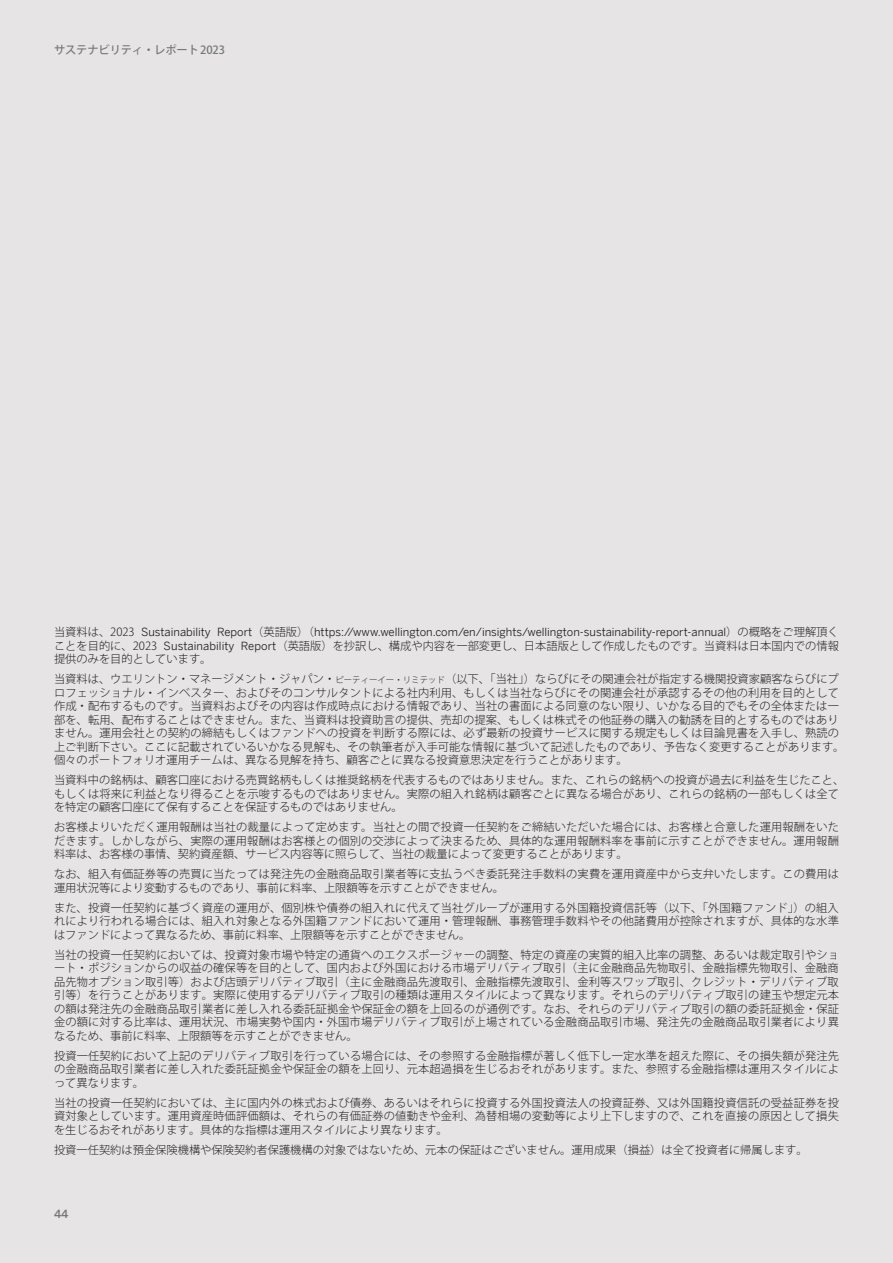
<style>
.page{position:relative;width:893px;height:1263px;background:#e6e4e5}
.page>*{position:absolute;margin:0;border:0;box-sizing:border-box;transform-origin:0 0}
.t1{font:300 11.25px/13.5px "Koz Go Pro";letter-spacing:.005em;color:#231f20;text-align:justify}
.t2{font:11.25px "Benton Sans";color:#231f20}
.t3{font:500 11.25px "Koz Go Pro";letter-spacing:-.01em;color:#76787b}
.t4{font:500 11.25px "Benton Sans";color:#76787b}
.s1{font-family:"Koz Go Pro";font-weight:300}
.s2{font-family:"Benton Sans";font-weight:400}
.s3{font-size:8.4px}
</style>
<div class="page">
<p class="t3" style="left:54px;top:43px;width:173px">サステナビリティ・レポート 2023</p>
<p class="t2" style="left:54px;top:625px;width:786px"><span class="s1">当資料は、2023</span> Sustainability Report<span class="s1">（英語版）（</span>https://www.wellington.com/en/insights/wellington-sustainability-report-annual<span class="s1">）の概略をご理解頂く</span></p>
<p class="t1" style="left:54px;top:639px;width:786px">ことを目的に、2023 <span class="s2">Sustainability Report</span>（英語版）を抄訳し、構成や内容を一部変更し、日本語版として作成したものです。当資料は日本国内での情報提供のみを目的としています。</p>
<p class="t1" style="left:54px;top:672px;width:792px;text-align:left">当資料は、ウエリントン・マネージメント・ジャパン・<span class="s3">ピーティーイー・リミテッド</span>（以下、「当社」）ならびにその関連会社が指定する機関投資家顧客ならびにプロフェッショナル・インベスター、およびそのコンサルタントによる社内利用、もしくは当社ならびにその関連会社が承認するその他の利用を目的として作成・配布するものです。当資料およびその内容は作成時点における情報であり、当社の書面による同意のない限り、いかなる目的でもその全体または一部を、転用、配布することはできません。また、当資料は投資助言の提供、売却の提案、もしくは株式その他証券の購入の勧誘を目的とするものではありません。運用会社との契約の締結もしくはファンドへの投資を判断する際には、必ず最新の投資サービスに関する規定もしくは目論見書を入手し、熟読の上ご判断下さい。ここに記載されているいかなる見解も、その執筆者が入手可能な情報に基づいて記述したものであり、予告なく変更することがあります。個々のポートフォリオ運用チームは、異なる見解を持ち、顧客ごとに異なる投資意思決定を行うことがあります。</p>
<p class="t1" style="left:54px;top:773px;width:792px;text-align:left">当資料中の銘柄は、顧客口座における売買銘柄もしくは推奨銘柄を代表するものではありません。また、これらの銘柄への投資が過去に利益を生じたこと、もしくは将来に利益となり得ることを示唆するものではありません。実際の組入れ銘柄は顧客ごとに異なる場合があり、これらの銘柄の一部もしくは全てを特定の顧客口座にて保有することを保証するものではありません。</p>
<p class="t1" style="left:54px;top:820px;width:787px">お客様よりいただく運用報酬は当社の裁量によって定めます。当社との間で投資一任契約をご締結いただいた場合には、お客様と合意した運用報酬をいただきます。しかしながら、実際の運用報酬はお客様との個別の交渉によって決まるため、具体的な運用報酬料率を事前に示すことができません。運用報酬料率は、お客様の事情、契約資産額、サービス内容等に照らして、当社の裁量によって変更することがあります。</p>
<p class="t1" style="left:54px;top:867px;width:787px">なお、組入有価証券等の売買に当たっては発注先の金融商品取引業者等に支払うべき委託発注手数料の実費を運用資産中から支弁いたします。この費用は運用状況等により変動するものであり、事前に料率、上限額等を示すことができません。</p>
<p class="t1" style="left:54px;top:901px;width:786px">また、投資一任契約に基づく資産の運用が、個別株や債券の組入れに代えて当社グループが運用する外国籍投資信託等（以下、「外国籍ファンド」）の組入れにより行われる場合には、組入れ対象となる外国籍ファンドにおいて運用・管理報酬、事務管理手数料やその他諸費用が控除されますが、具体的な水準はファンドによって異なるため、事前に料率、上限額等を示すことができません。</p>
<p class="t1" style="left:54px;top:948px;width:787px">当社の投資一任契約においては、投資対象市場や特定の通貨へのエクスポージャーの調整、特定の資産の実質的組入比率の調整、あるいは裁定取引やショート・ポジションからの収益の確保等を目的として、国内および外国における市場デリバティブ取引（主に金融商品先物取引、金融指標先物取引、金融商品先物オプション取引等）および店頭デリバティブ取引（主に金融商品先渡取引、金融指標先渡取引、金利等スワップ取引、クレジット・デリバティブ取引等）を行うことがあります。実際に使用するデリバティブ取引の種類は運用スタイルによって異なります。それらのデリバティブ取引の建玉や想定元本の額は発注先の金融商品取引業者に差し入れる委託証拠金や保証金の額を上回るのが通例です。なお、それらのデリバティブ取引の額の委託証拠金・保証金の額に対する比率は、運用状況、市場実勢や国内・外国市場デリバティブ取引が上場されている金融商品取引市場、発注先の金融商品取引業者により異なるため、事前に料率、上限額等を示すことができません。</p>
<p class="t1" style="left:54px;top:1049px;width:787px">投資一任契約において上記のデリバティブ取引を行っている場合には、その参照する金融指標が著しく低下し一定水準を超えた際に、その損失額が発注先の金融商品取引業者に差し入れた委託証拠金や保証金の額を上回り、元本超過損を生じるおそれがあります。また、参照する金融指標は運用スタイルによって異なります。</p>
<p class="t1" style="left:54px;top:1096px;width:787px">当社の投資一任契約においては、主に国内外の株式および債券、あるいはそれらに投資する外国投資法人の投資証券、又は外国籍投資信託の受益証券を投資対象としています。運用資産時価評価額は、それらの有価証券の値動きや金利、為替相場の変動等により上下しますので、これを直接の原因として損失を生じるおそれがあります。具体的な指標は運用スタイルにより異なります。</p>
<p class="t1" style="left:54px;top:1143px;width:755px">投資一任契約は預金保険機構や保険契約者保護機構の対象ではないため、元本の保証はございません。運用成果（損益）は全て投資者に帰属します。</p>
<p class="t4" style="left:54px;top:1207px;width:16px">44</p>
</div>
